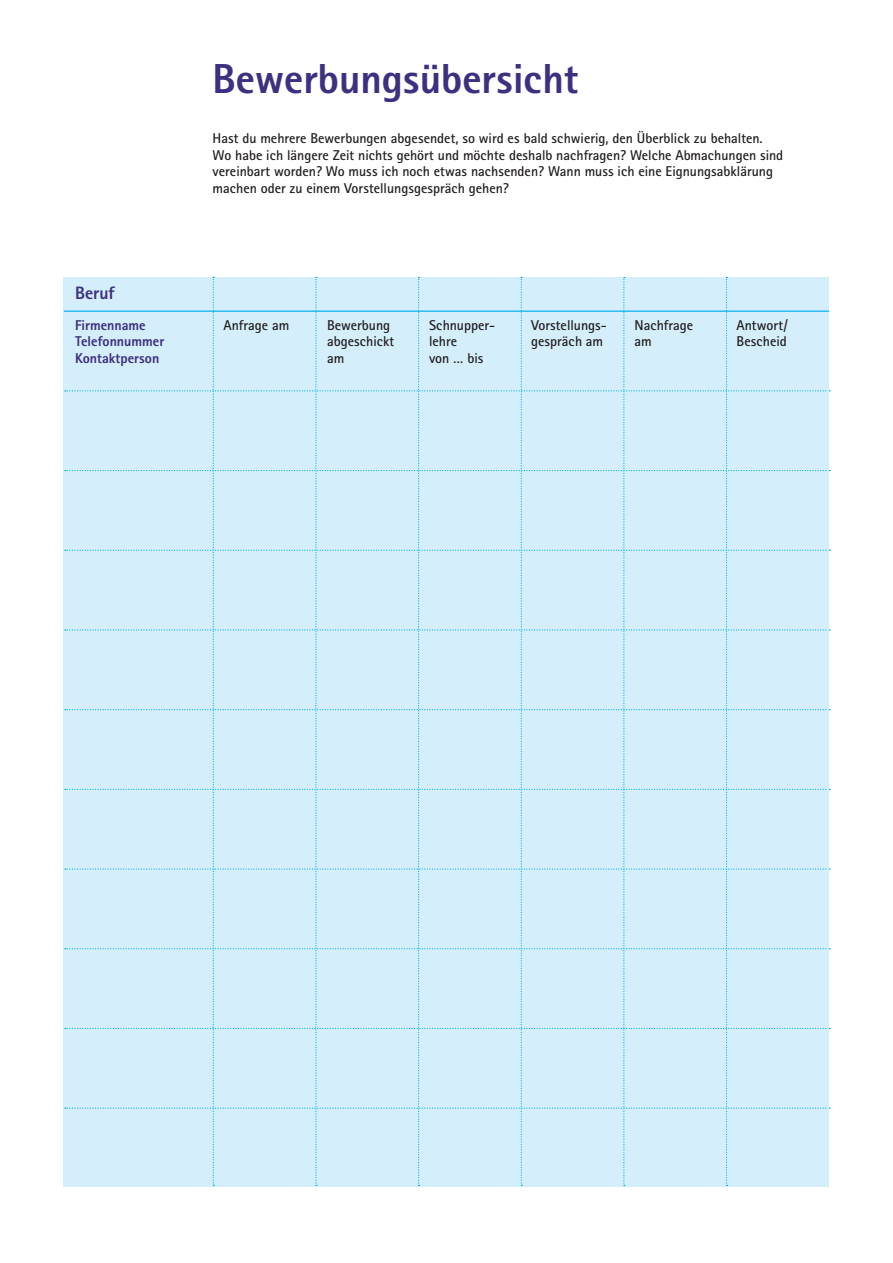
<style>
.page{position:relative;width:893px;height:1263px;background:#fff}
.page>*{position:absolute;margin:0;border:0;box-sizing:border-box;transform-origin:0 0}
.t1{font:700 42px "Rotis II Sans Std";color:#3e3081}
.t2{font:700 18px "Rotis II Sans Std";color:#3e3081}
.t3{font:600 14.25px/16.5px "Rotis II Sans Std";color:#231f20}
.t4{font:700 14.25px "Rotis II Sans Std";color:#3e3081}
</style>
<div class="page">
<hr style="left:64px;top:311px;width:765px;height:1px;background:#00aeef">
<div style="left:65px;top:277px;width:765px;height:909px;background:#d4effb"></div>
<p class="t2" style="left:75px;top:283px;width:41px">Beruf</p>
<h1 class="t1" style="left:213px;top:55px;width:368px">Bewerbungsübersicht</h1>
<p class="t3" style="left:213px;top:130px;width:572px">Hast du mehrere Bewerbungen abgesendet, so wird es bald schwierig, den Überblick zu behalten.<br>Wo habe ich längere Zeit nichts gehört und möchte deshalb nachfragen? Welche Abmachungen sind vereinbart worden? Wo muss ich noch etwas nachsenden? Wann muss ich eine Eignungsabklärung machen oder zu einem Vorstellungsgespräch gehen?</p>
<p class="t4" style="left:75px;top:317px;width:72px">Firmenname</p>
<p class="t3" style="left:224px;top:317px;width:67px">Anfrage am</p>
<p class="t3" style="left:327px;top:317px;width:65px">Bewerbung</p>
<p class="t3" style="left:429px;top:317px;width:68px">Schnupper-</p>
<p class="t3" style="left:531px;top:317px;width:77px">Vorstellungs-</p>
<p class="t3" style="left:635px;top:317px;width:60px">Nachfrage</p>
<p class="t3" style="left:737px;top:317px;width:53px">Antwort/</p>
<p class="t4" style="left:75px;top:333px;width:91px">Telefonnummer</p>
<p class="t3" style="left:327px;top:333px;width:69px">abgeschickt</p>
<p class="t3" style="left:429px;top:333px;width:30px">lehre</p>
<p class="t3" style="left:531px;top:333px;width:74px">gespräch am</p>
<p class="t3" style="left:635px;top:333px;width:19px">am</p>
<p class="t3" style="left:737px;top:333px;width:52px">Bescheid</p>
<p class="t4" style="left:75px;top:350px;width:86px">Kontaktperson</p>
<p class="t3" style="left:327px;top:350px;width:19px">am</p>
<p class="t3" style="left:429px;top:350px;width:56px">von … bis</p>
</div>
